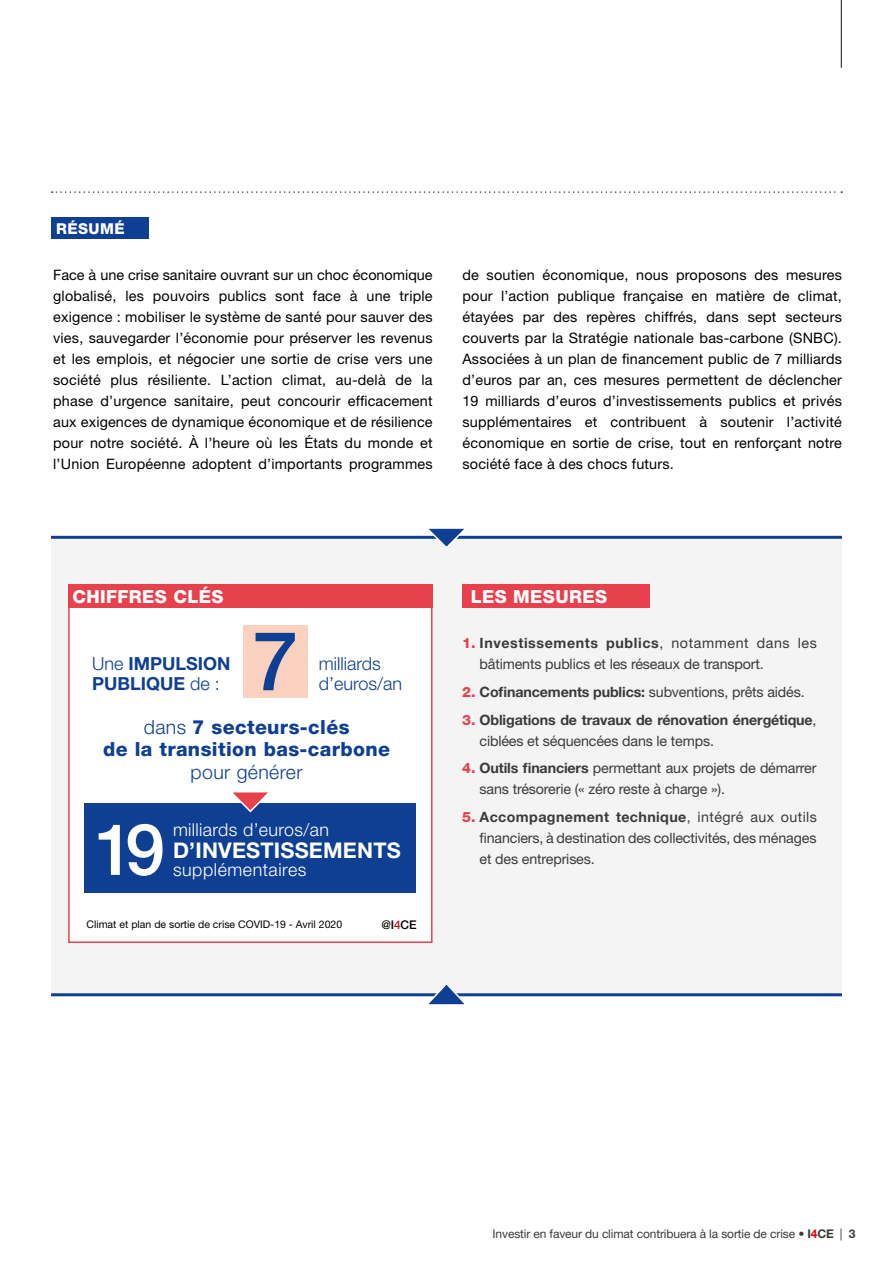
<style>
.page{position:relative;width:893px;height:1263px;background:#fff}
.page>*{position:absolute;margin:0;border:0;box-sizing:border-box;transform-origin:0 0}
.t1{font:500 82.05px "Helvetica Neue LT Std";color:#0f3f93}
.t2{font:500 71.4px "Helvetica Neue LT Std";color:#fff}
.t3{font:700 21.6px "Helvetica Neue LT Std";letter-spacing:.01em;color:#fff}
.t4{font:800 19.5px/22.5px "Helvetica Neue LT Std";letter-spacing:.02em;color:#0f3f93;text-align:center}
.t5{font:300 19.5px "Helvetica Neue LT Std";letter-spacing:.02em;color:#0f3f93}
.t6{font:700 18px/19.6px "Helvetica Neue LT Std";color:#0f3f93}
.t7{font:800 18px "Helvetica Neue LT Std";letter-spacing:.02em;color:#fff}
.t8{font:300 18px "Helvetica Neue LT Std";color:#0f3f93}
.t9{font:300 17.85px "Helvetica Neue LT Std";letter-spacing:.02em;color:#fff}
.t10{font:800 15px "Helvetica Neue LT Std";letter-spacing:.03em;color:#fff}
.t11{font:14.4px/21px "Helvetica Neue LT Std";letter-spacing:.015em;color:#000;text-align:justify}
.t12{font:14.25px/21px "Helvetica Neue LT Std";letter-spacing:-.01em;color:#3a3a39}
.t13{font:700 14.25px/21px "Helvetica Neue LT Std";letter-spacing:-.01em;color:#3a3a39}
.t14{font:12px "Helvetica Neue LT Std";letter-spacing:-.01em;color:#3a3a39}
.t15{font:500 12px "Helvetica Neue LT Std";color:#000}
.t16{font:10.5px "Helvetica Neue LT Std";color:#000}
.s1{font-weight:300}
.s2{color:#cd1013}
.s3{font-weight:800;color:#e8414e}
.s4{font-weight:700}
.s5{font-weight:400}
.s6{font-weight:700;color:#e3000b}
</style>
<div class="page">
<div style="left:51px;top:539px;width:791px;height:456px;background:#f4f4f4"></div>
<hr style="left:51px;top:536px;width:791px;height:3px;background:#0f3f93">
<hr style="left:51px;top:993px;width:791px;height:3px;background:#0f3f93">
<div style="left:68px;top:585px;width:365px;height:358px;background:#fff;border:2px solid #e8414e"></div>
<div style="left:85px;top:804px;width:331px;height:89px;background:#0f3f93"></div>
<div style="left:51px;top:217px;width:98px;height:22px;background:#0f3f93"></div>
<div style="left:68px;top:584px;width:365px;height:24px;background:#e8414e"></div>
<div style="left:243px;top:625px;width:65px;height:73px;background:#fad1bf"></div>
<div style="left:462px;top:584px;width:188px;height:24px;background:#e8414e"></div>
<svg style="left:229px;top:792px;width:45px;height:21px"></svg>
<svg style="left:425px;top:528px;width:45px;height:20px"></svg>
<svg style="left:423px;top:983px;width:45px;height:22px"></svg>
<svg style="left:52px;top:191px;width:790px;height:2px"></svg>
<hr style="left:841px;top:0;width:1px;height:68px;background:#3a3a39">
<p class="t10" style="left:56px;top:219px;width:70px">RÉSUMÉ</p>
<p class="t11" style="left:53px;top:264px;width:381px">Face à une crise sanitaire ouvrant sur un choc économique globalisé, les pouvoirs publics sont face à une triple exigence : mobiliser le système de santé pour sauver des vies, sauvegarder l’économie pour préserver les revenus et les emplois, et négocier une sortie de crise vers une société plus résiliente. L’action climat, au-delà de la phase d’urgence sanitaire, peut concourir efficacement aux exigences de dynamique économique et de résilience pour notre société. À l’heure où les États du monde et l’Union Européenne adoptent d’importants programmes</p>
<p class="t11" style="left:462px;top:264px;width:381px">de soutien économique, nous proposons des mesures pour l’action publique française en matière de climat, étayées par des repères chiffrés, dans sept secteurs couverts par la Stratégie nationale bas-carbone (SNBC).<br>Associées à un plan de financement public de 7 milliards d’euros par an, ces mesures permettent de déclencher 19 milliards d’euros d’investissements publics et privés supplémentaires et contribuent à soutenir l’activité économique en sortie de crise, tout en renforçant notre société face à des chocs futurs.</p>
<p class="t7" style="left:72px;top:585px;width:152px">CHIFFRES CLÉS</p>
<h1 class="t1" style="left:253px;top:612px;width:47px">7</h1>
<p class="t6" style="left:92px;top:654px;width:140px"><span class="s1">Une</span> IMPULSION<br>PUBLIQUE <span class="s1">de :</span></p>
<p class="t8" style="left:319px;top:653px;width:63px">milliards</p>
<p class="t8" style="left:319px;top:673px;width:85px">d’euros/an</p>
<h3 class="t4" style="left:103px;top:715px;width:288px"><span class="s1">dans</span> 7 secteurs-clés<br>de la transition bas-carbone</h3>
<h3 class="t5" style="left:191px;top:760px;width:113px">pour générer</h3>
<p class="t9" style="left:173px;top:818px;width:157px">milliards d’euros/an</p>
<h3 class="t3" style="left:173px;top:837px;width:229px">D’INVESTISSEMENTS</h3>
<h2 class="t2" style="left:95px;top:807px;width:72px">19</h2>
<p class="t9" style="left:173px;top:859px;width:135px">supplémentaires</p>
<p class="t16" style="left:86px;top:918px;width:257px">Climat et plan de sortie de crise COVID-19 - Avril 2020</p>
<p class="t15" style="left:381px;top:918px;width:37px">@I<span class="s2">4</span>CE</p>
<p class="t7" style="left:471px;top:585px;width:138px">LES MESURES</p>
<p class="t12" style="left:480px;top:632px;width:339px;text-indent:-17px"><span class="s3">1.</span> <span class="s4">Investissements publics</span>, notamment dans les bâtiments publics et les réseaux de transport.</p>
<p class="t12" style="left:462px;top:681px;width:344px"><span class="s3">2.</span> <span class="s4">Cofinancements publics:</span> subventions, prêts aidés.</p>
<p class="t13" style="left:480px;top:709px;width:338px;text-indent:-17px"><span class="s3">3.</span> Obligations de travaux de rénovation énergétique<span class="s5">, ciblées et séquencées dans le temps.</span></p>
<p class="t12" style="left:480px;top:758px;width:338px;text-indent:-17px"><span class="s3">4.</span> <span class="s4">Outils financiers</span> permettant aux projets de démarrer sans trésorerie (« zéro reste à charge »).</p>
<p class="t12" style="left:480px;top:806px;width:339px;text-align:justify;text-indent:-17px"><span class="s3">5.</span> <span class="s4">Accompagnement technique</span>, intégré aux outils financiers, à destination des collectivités, des ménages et des entreprises.</p>
<p class="t14" style="left:493px;top:1226px;width:364px">Investir en faveur du climat contribuera à la sortie de crise • <span class="s4">I</span><span class="s6">4</span><span class="s4">CE</span> | <span class="s4">3</span></p>
</div>
